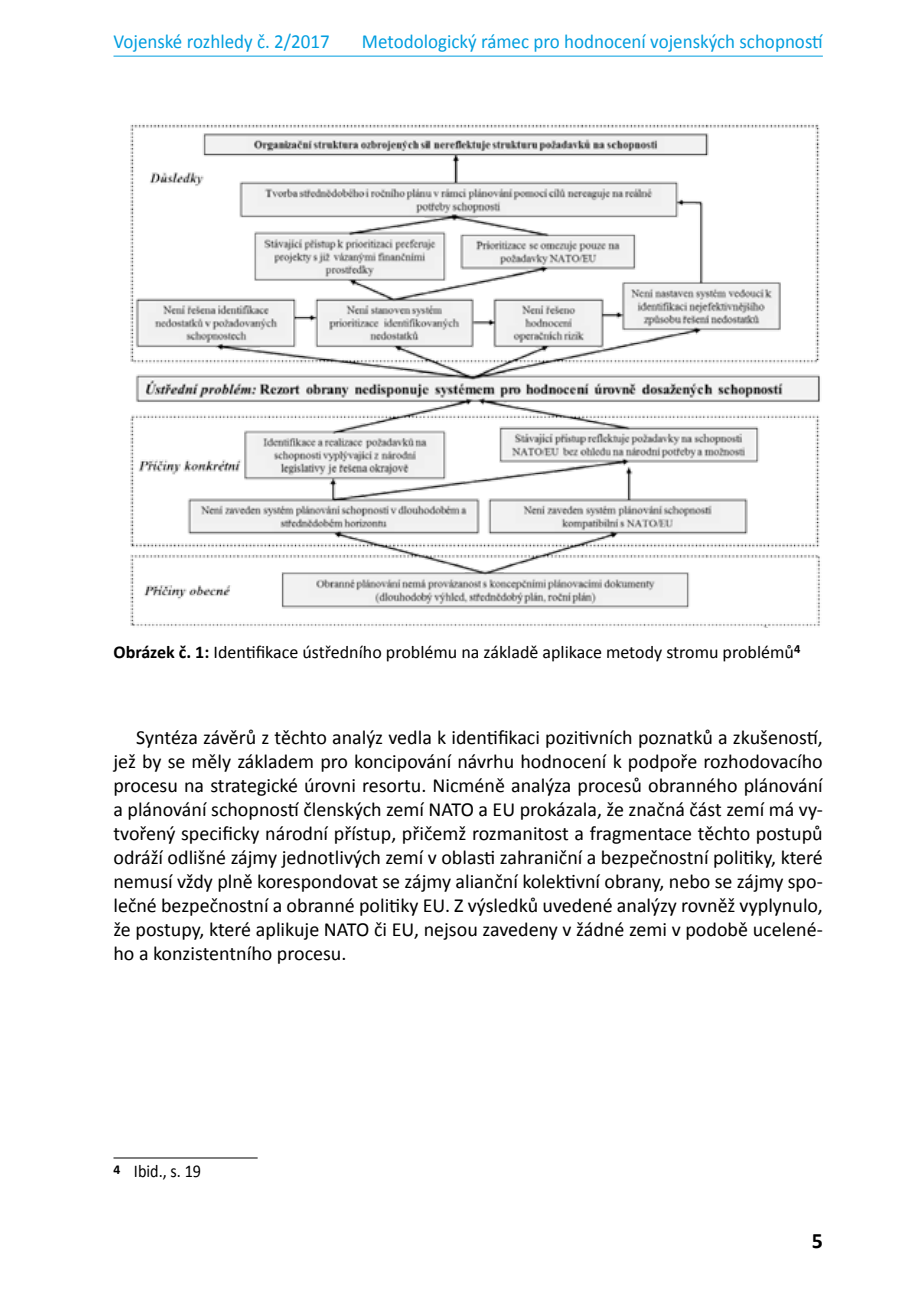
<style>
.page{position:relative;width:908px;height:1304px;background:#fff}
.page>*{position:absolute;margin:0;border:0;box-sizing:border-box;transform-origin:0 0}
.t1{font:700 22px "Calibri";color:#000}
.t2{font:20px/24px "Calibri";color:#000;text-align:justify}
.t3{font:20px "Calibri";color:#009ee0;scale:.95 1}
.t4{font:18px "Calibri";color:#000}
.t5{font:18px "Calibri";color:#000;scale:.9 1}
.s1{font-weight:700}
</style>
<div class="page">
<hr style="left:113px;top:56px;width:709px;height:1px;background:#009ee0">
<img style="left:130px;top:124px;width:690px;height:504px">
<hr style="left:113px;top:1157px;width:144px;height:1px;background:#000">
<p class="t3" style="left:113px;top:29px;width:229px">Vojenské rozhledy č. 2/2017</p>
<p class="t3" style="left:362px;top:29px;width:486px">Metodologický rámec pro hodnocení vojenských schopností</p>
<p class="t4" style="left:113px;top:641px;width:688px"><span class="s1">Obrázek č. 1:</span> Identifikace ústředního problému na základě aplikace metody stromu problémů<sup>4</sup></p>
<p class="t2" style="left:113px;top:725px;width:710px;text-indent:23px">Syntéza závěrů z těchto analýz vedla k identifikaci pozitivních poznatků a zkušeností, jež by se měly základem pro koncipování návrhu hodnocení k podpoře rozhodovacího procesu na strategické úrovni resortu. Nicméně analýza procesů obranného plánování a plánování schopností členských zemí NATO a EU prokázala, že značná část zemí má vy&shy;tvořený specificky národní přístup, přičemž rozmanitost a fragmentace těchto postupů odráží odlišné zájmy jednotlivých zemí v oblasti zahraniční a bezpečnostní politiky, které nemusí vždy plně korespondovat se zájmy alianční kolektivní obrany, nebo se zájmy spo&shy;lečné bezpečnostní a obranné politiky EU. Z výsledků uvedené analýzy rovněž vyplynulo, že postupy, které aplikuje NATO či EU, nejsou zavedeny v žádné zemi v podobě ucelené&shy;ho a konzistentního procesu.</p>
<p class="t5" style="left:113px;top:1160px;width:99px"><sup>4</sup> Ibid., s. 19</p>
<p class="t1" style="left:811px;top:1227px;width:13px">5</p>
</div>
